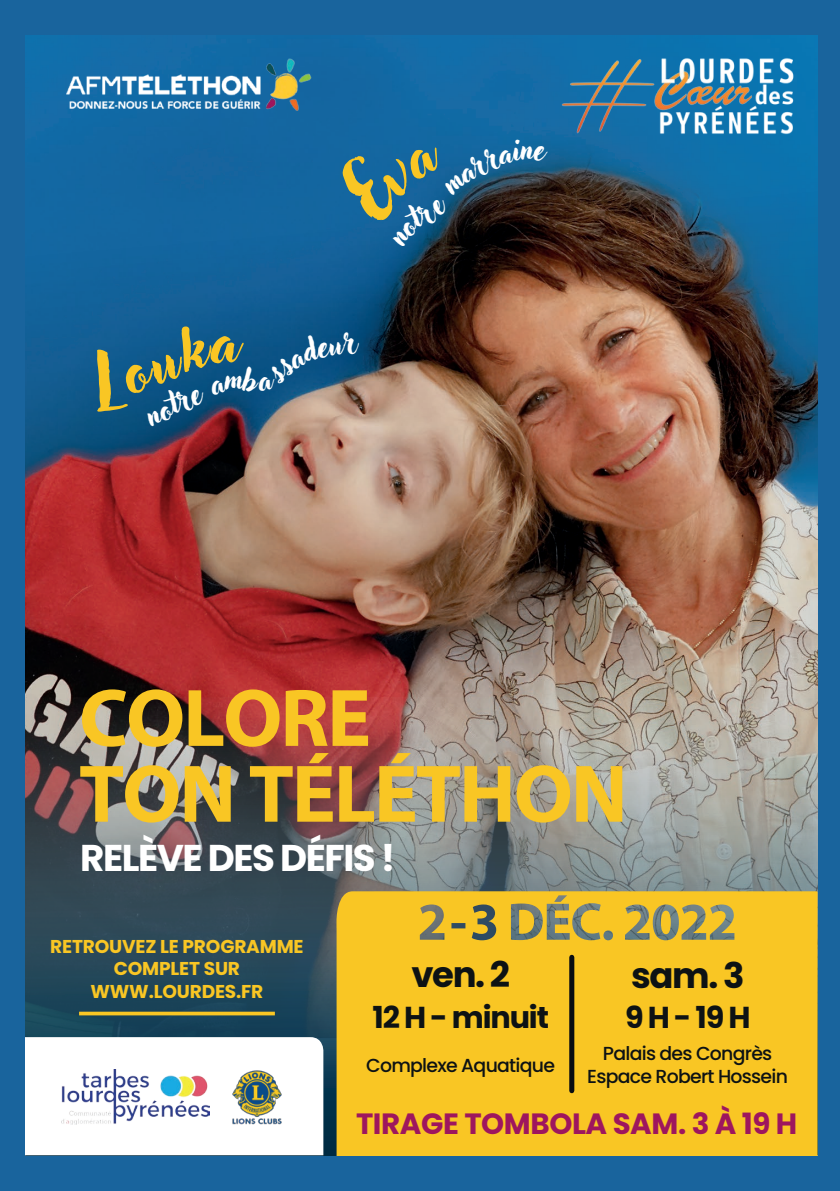
<style>
.page{position:relative;width:840px;height:1191px;background:#fff}
.page>*{position:absolute;margin:0;border:0;box-sizing:border-box;transform-origin:0 0}
.t1{font:700 82.4px/75.8px "Myriad Pro";letter-spacing:-.025em;color:#f9c624}
.t2{font:700 37.2px "Poppins";letter-spacing:-.04em;color:#fff}
.t3{font:700 35.4px "Poppins";color:#0d1214}
.t4{font:31.8px "Adlery Pro";color:#fff}
.t5{font:700 30.2px "Poppins";letter-spacing:-.04em;color:#0d1214}
.t6{font:700 29.4px "Poppins";letter-spacing:-.015em;color:#9e165e}
.t7{font:500 18.8px/22.6px "Poppins";letter-spacing:-.04em;color:#0d1214;text-align:center}
.t8{font:700 18.6px/22.4px "Poppins";letter-spacing:-.01em;color:#f9c624;text-align:center}
</style>
<div class="page">
<div style="left:0;top:0;width:839px;height:1191px;background:#19649d"></div>
<img style="left:25px;top:36px;width:792px;height:1119px">
<img style="left:556px;top:55px;width:241px;height:84px">
<img style="left:66px;top:58px;width:290px;height:53px">
<div style="left:25px;top:1037px;width:298px;height:118px;background:#fff"></div>
<img style="left:61px;top:1069px;width:149px;height:55px">
<img style="left:228px;top:1069px;width:57px;height:55px">
<svg style="left:79px;top:1011px;width:196px;height:4px"></svg>
<div style="left:336px;top:891px;width:481px;height:264px;background:#f9c624"></div>
<div style="left:660px;top:910px;width:10px;height:24px;background:#f9c624;border-radius:50%"></div>
<div style="left:569px;top:957px;width:5px;height:133px;background:#0a0d11"></div>
<svg style="left:84px;top:321px;width:276px;height:92px"></svg>
<svg style="left:331px;top:139px;width:216px;height:107px"></svg>
<h3 class="t4" style="left:138px;top:400px;width:61px;rotate:-27deg">notre</h3>
<h1 class="t1" style="left:79px;top:677px;width:550px">COLORE<br>TON TÉLÉTHON</h1>
<h2 class="t2" style="left:80px;top:836px;width:316px">RELÈVE DES DÉFIS !</h2>
<p class="t8" style="left:50px;top:935px;width:255px">RETROUVEZ LE PROGRAMME<br>COMPLET SUR<br>WWW.LOURDES.FR</p>
<h3 class="t3" style="left:411px;top:954px;width:100px">ven. 2</h3>
<h3 class="t5" style="left:372px;top:1000px;width:178px">12 H - minuit</h3>
<p class="t7" style="left:366px;top:1054px;width:190px">Complexe Aquatique</p>
<h3 class="t3" style="left:631px;top:954px;width:115px">sam. 3</h3>
<h3 class="t5" style="left:624px;top:1000px;width:127px">9 H - 19 H</h3>
<p class="t7" style="left:587px;top:1042px;width:202px">Palais des Congrès<br>Espace Robert Hossein</p>
<h3 class="t6" style="left:356px;top:1106px;width:442px">TIRAGE TOMBOLA SAM. 3 À 19 H</h3>
</div>
